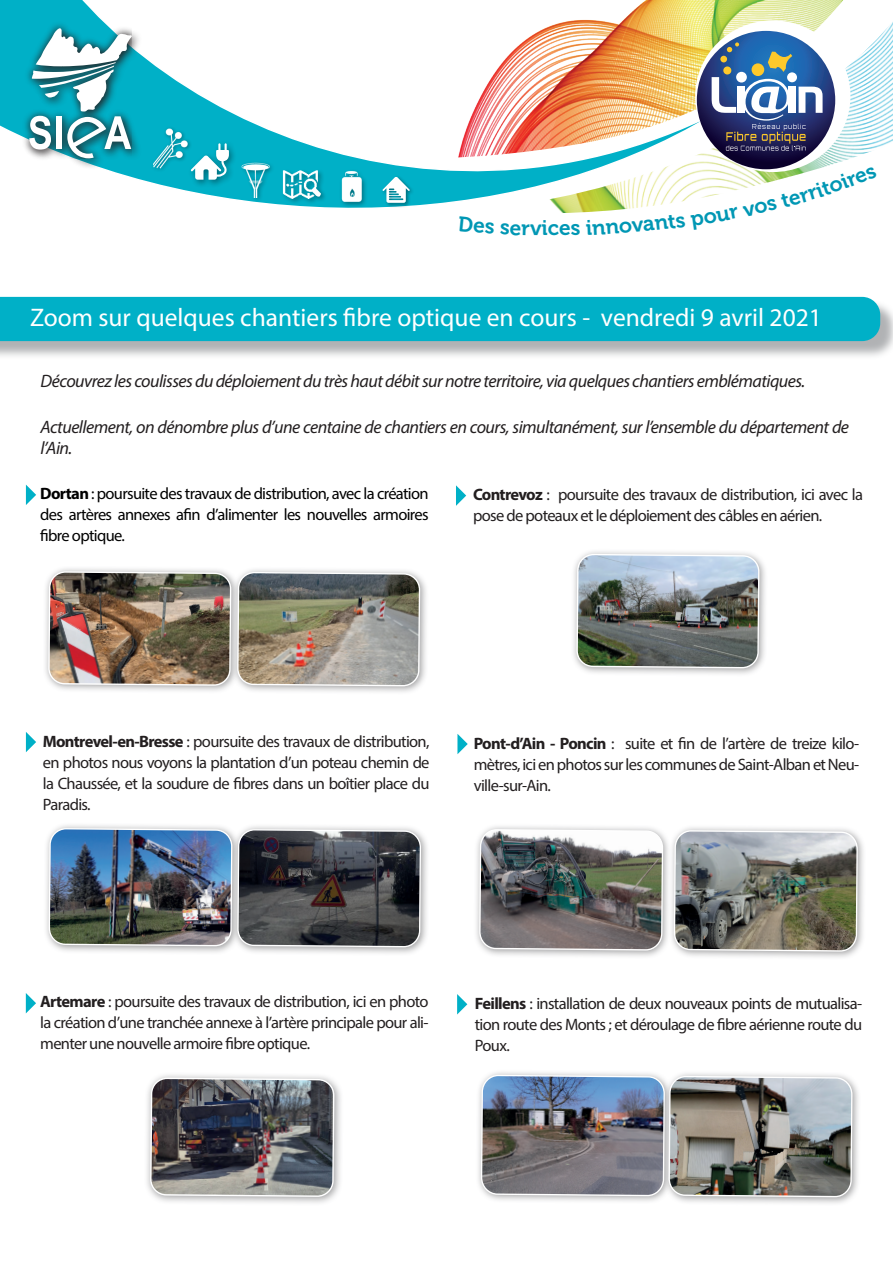
<style>
.page{position:relative;width:893px;height:1263px;background:#fff}
.page>*{position:absolute;margin:0;border:0;box-sizing:border-box;transform-origin:0 0}
.t1{font:25.5px "Myriad Pro";color:#fff}
.t2{font:21px "Museo 700";color:#0097b4}
.t3{font:italic 18px/21px "Myriad Pro";letter-spacing:-.03em;color:#231f20}
.t4{font:16.5px/21px "Myriad Pro";letter-spacing:-.04em;color:#231f20;text-align:justify}
.t5{font:16.5px/21px "Myriad Pro";letter-spacing:-.04em;color:#000;text-align:justify}
.s1{font-weight:700}
</style>
<div class="page">
<div style="left:0;top:299px;width:893px;height:61px;background:#97999c;opacity:.75"></div>
<div style="left:0;top:297px;width:880px;height:44px;background:#00b0c7"></div>
<svg style="left:0;top:0;width:462px;height:208px"></svg>
<img style="left:109px;top:0;width:734px;height:188px">
<img style="left:462px;top:21px;width:431px;height:192px">
<div style="left:188px;top:140px;width:49px;height:48px;background:#020002;opacity:.4"></div>
<svg style="left:191px;top:143px;width:38px;height:37px"></svg>
<div style="left:381px;top:175px;width:33px;height:33px;background:#020002;opacity:.4"></div>
<svg style="left:382px;top:177px;width:28px;height:26px"></svg>
<div style="left:281px;top:168px;width:46px;height:37px;background:#020002;opacity:.4"></div>
<img style="left:275px;top:165px;width:52px;height:34px">
<div style="left:240px;top:160px;width:35px;height:43px;background:#020002;opacity:.4"></div>
<img style="left:238px;top:159px;width:34px;height:38px">
<div style="left:151px;top:126px;width:41px;height:47px;background:#00b0c7"></div>
<img style="left:154px;top:129px;width:37px;height:41px">
<div style="left:339px;top:168px;width:29px;height:40px;background:#00aac0"></div>
<img style="left:336px;top:169px;width:29px;height:36px">
<div style="left:24px;top:23px;width:118px;height:146px;background:#231f20;opacity:.75"></div>
<div style="left:22px;top:21px;width:110px;height:137px;background:#231f20;opacity:.75"></div>
<svg style="left:29px;top:28px;width:103px;height:130px"></svg>
<div style="left:695px;top:20px;width:155px;height:152px;background:#fff;border-radius:50%"></div>
<svg style="left:697px;top:31px;width:138px;height:138px;background:#1c2861"></svg>
<svg style="left:712px;top:42px;width:110px;height:109px"></svg>
<svg style="left:26px;top:732px;width:10px;height:20px"></svg>
<svg style="left:457px;top:734px;width:11px;height:20px"></svg>
<svg style="left:26px;top:993px;width:10px;height:20px"></svg>
<div style="left:475px;top:1069px;width:198px;height:136px;background:#535355;opacity:.54"></div>
<svg style="left:457px;top:994px;width:10px;height:20px"></svg>
<svg style="left:456px;top:485px;width:10px;height:21px"></svg>
<div style="left:668px;top:824px;width:198px;height:136px;background:#535355;opacity:.54"></div>
<img style="left:674px;top:829px;width:184px;height:123px">
<div style="left:43px;top:566px;width:197px;height:128px;background:#535355;opacity:.54"></div>
<div style="left:232px;top:567px;width:196px;height:128px;background:#535355;opacity:.54"></div>
<img style="left:48px;top:571px;width:373px;height:116px">
<svg style="left:26px;top:485px;width:10px;height:20px"></svg>
<div style="left:571px;top:549px;width:197px;height:128px;background:#535355;opacity:.54"></div>
<img style="left:576px;top:553px;width:184px;height:116px">
<div style="left:473px;top:823px;width:199px;height:136px;background:#535355;opacity:.54"></div>
<img style="left:480px;top:828px;width:184px;height:123px">
<div style="left:663px;top:1070px;width:198px;height:136px;background:#535355;opacity:.54"></div>
<img style="left:481px;top:1074px;width:372px;height:124px">
<div style="left:144px;top:1072px;width:199px;height:134px;background:#535355;opacity:.54"></div>
<img style="left:149px;top:1077px;width:186px;height:121px">
<div style="left:43px;top:822px;width:198px;height:133px;background:#535355;opacity:.54"></div>
<div style="left:232px;top:823px;width:197px;height:133px;background:#535355;opacity:.54"></div>
<img style="left:49px;top:827px;width:371px;height:121px">
<svg style="left:691px;top:166px;width:186px;height:47px"></svg>
<p class="t2" style="left:542px;top:216px;width:19px">ic</p>
<h1 class="t1" style="left:30px;top:301px;width:793px">Zoom sur quelques chantiers fibre optique en cours - vendredi 9 avril 2021</h1>
<p class="t3" style="left:41px;top:370px;width:766px">Découvrez les coulisses du déploiement du très haut débit sur notre territoire, via quelques chantiers emblématiques.</p>
<p class="t3" style="left:41px;top:416px;width:810px">Actuellement, on dénombre plus d’une centaine de chantiers en cours, simultanément, sur l’ensemble du département de l’Ain.</p>
<p class="t5" style="left:40px;top:483px;width:390px"><span class="s1">Dortan</span> : poursuite des travaux de distribution, avec la création des artères annexes afin d’alimenter les nouvelles armoires fibre optique.</p>
<p class="t4" style="left:473px;top:483px;width:392px"><span class="s1">Contrevoz</span> : poursuite des travaux de distribution, ici avec la pose de poteaux et le déploiement des câbles en aérien.</p>
<p class="t4" style="left:43px;top:731px;width:388px"><span class="s1">Montrevel-en-Bresse</span> : poursuite des travaux de distribution, en photos nous voyons la plantation d’un poteau chemin de la Chaussée, et la soudure de fibres dans un boîtier place du Paradis.</p>
<p class="t4" style="left:474px;top:733px;width:387px"><span class="s1">Pont-d’Ain - Poncin</span> : suite et fin de l’artère de treize kilo&shy;mètres, ici en photos sur les communes de Saint-Alban et Neu&shy;ville-sur-Ain.</p>
<p class="t4" style="left:40px;top:991px;width:390px"><span class="s1">Artemare</span> : poursuite des travaux de distribution, ici en photo la création d’une tranchée annexe à l’artère principale pour ali&shy;menter une nouvelle armoire fibre optique.</p>
<p class="t4" style="left:475px;top:992px;width:389px"><span class="s1">Feillens</span> : installation de deux nouveaux points de mutualisa&shy;tion route des Monts ; et déroulage de fibre aérienne route du Poux.</p>
</div>
